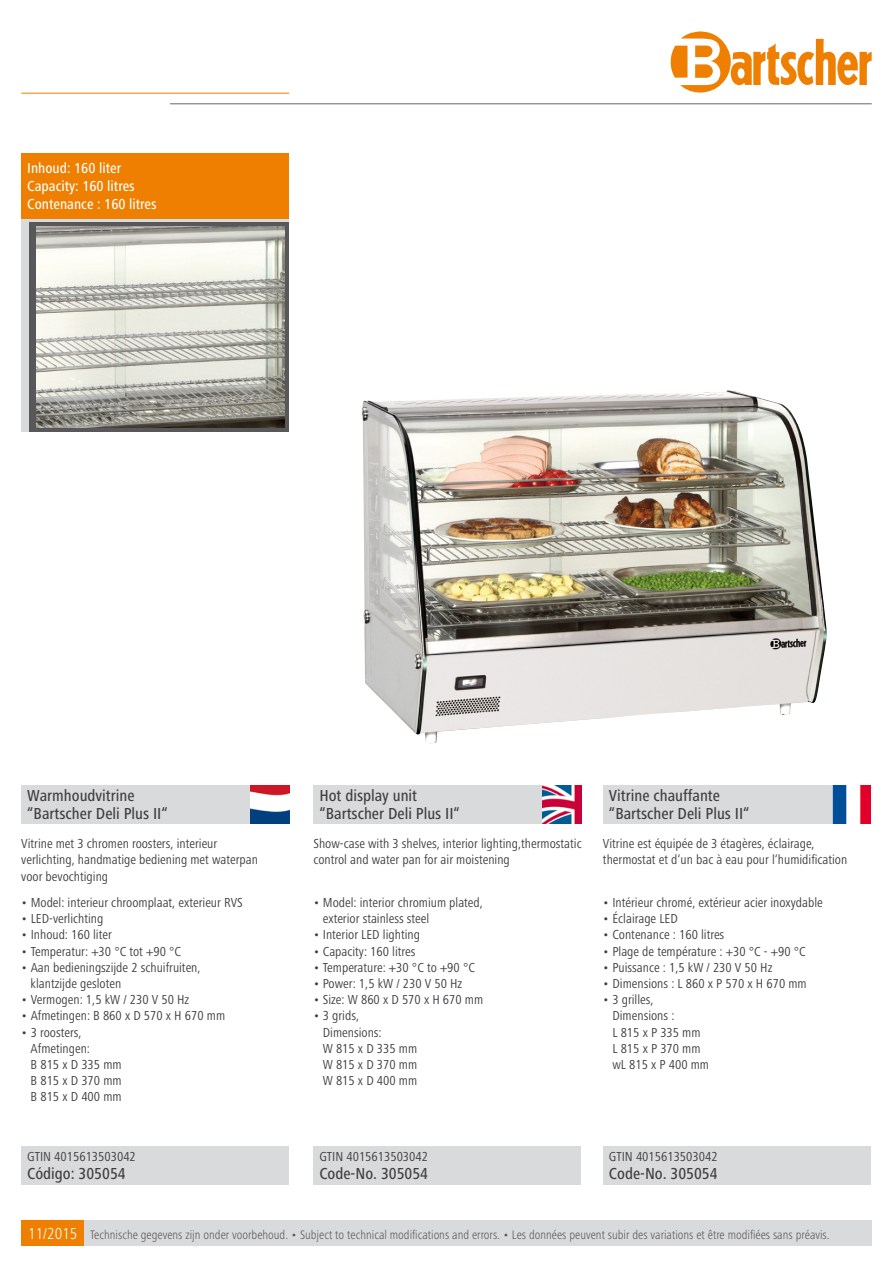
<style>
.page{position:relative;width:893px;height:1263px;background:#fff}
.page>*{position:absolute;margin:0;border:0;box-sizing:border-box;transform-origin:0 0}
.t1{font:500 condensed 16.5px/17.2px "Frutiger Next LTW1 G";color:#3e3d40}
.t2{font:500 condensed 15px/18px "Frutiger Next LTW1 G";color:#fff}
.t3{font:condensed 13.5px/16.2px "Frutiger Next LTW1 G";color:#3e3d40}
.t4{font:300 condensed 12.75px "Frutiger Next LTW1 G";color:#58585a}
.s1{font-size:16.5px;color:#fff}
</style>
<div class="page">
<div style="left:21px;top:153px;width:268px;height:278px;background:#d9dadb"></div>
<div style="left:30px;top:222px;width:259px;height:209px;background:#58585a"></div>
<img style="left:36px;top:226px;width:249px;height:201px">
<div style="left:50px;top:1220px;width:822px;height:26px;background:#d9dadb"></div>
<hr style="left:21px;top:93px;width:268px;height:1px;background:#ee7f00">
<hr style="left:170px;top:103px;width:702px;height:1px;background:#63656d">
<div style="left:21px;top:1220px;width:63px;height:26px;background:#ee7f00"></div>
<svg style="left:670px;top:31px;width:202px;height:62px"></svg>
<div style="left:21px;top:785px;width:268px;height:38px;background:#d9dadb"></div>
<div style="left:21px;top:1147px;width:268px;height:38px;background:#d9dadb"></div>
<div style="left:313px;top:785px;width:268px;height:38px;background:#d9dadb"></div>
<img style="left:543px;top:785px;width:38px;height:38px">
<div style="left:313px;top:1147px;width:268px;height:38px;background:#d9dadb"></div>
<div style="left:603px;top:785px;width:268px;height:38px;background:#d9dadb"></div>
<img style="left:833px;top:785px;width:38px;height:38px">
<div style="left:603px;top:1147px;width:268px;height:38px;background:#d9dadb"></div>
<img style="left:361px;top:390px;width:466px;height:353px">
<div style="left:21px;top:153px;width:268px;height:66px;background:#ee7f00"></div>
<img style="left:251px;top:785px;width:38px;height:38px">
<p class="t2" style="left:27px;top:159px;width:131px">Inhoud: 160 liter<br>Capacity: 160 litres<br>Contenance : 160 litres</p>
<p class="t1" style="left:27px;top:787px;width:142px">Warmhoudvitrine “Bartscher Deli Plus II“</p>
<p class="t1" style="left:319px;top:787px;width:142px">Hot display unit “Bartscher Deli Plus II“</p>
<p class="t1" style="left:609px;top:787px;width:142px">Vitrine chauffante “Bartscher Deli Plus II“</p>
<p class="t3" style="left:21px;top:835px;width:238px">Vitrine met 3 chromen roosters, interieur verlichting, handmatige bediening met waterpan voor bevochtiging</p>
<p class="t3" style="left:313px;top:835px;width:270px">Show-case with 3 shelves, interior lighting,thermostatic control and water pan for air moistening</p>
<p class="t3" style="left:603px;top:835px;width:246px">Vitrine est équipée de 3 étagères, éclairage, thermostat et d‘un bac à eau pour l‘humidification</p>
<p class="t3" style="left:21px;top:894px;width:223px">• Model: interieur chroomplaat, exterieur RVS</p>
<p class="t3" style="left:21px;top:911px;width:84px">• LED-verlichting</p>
<p class="t3" style="left:21px;top:927px;width:92px">• Inhoud: 160 liter</p>
<p class="t3" style="left:21px;top:943px;width:161px">• Temperatur: +30 °C tot +90 °C</p>
<p class="t3" style="left:31px;top:959px;width:172px;text-indent:-9px">• Aan bedieningszijde 2 schuifruiten, klantzijde gesloten</p>
<p class="t3" style="left:21px;top:992px;width:170px">• Vermogen: 1,5 kW / 230 V 50 Hz</p>
<p class="t3" style="left:21px;top:1008px;width:205px">• Afmetingen: B 860 x D 570 x H 670 mm</p>
<p class="t3" style="left:31px;top:1024px;width:92px;text-indent:-9px">• 3 roosters,<br>Afmetingen:<br>B 815 x D 335 mm<br>B 815 x D 370 mm<br>B 815 x D 400 mm</p>
<p class="t3" style="left:27px;top:1149px;width:110px">GTIN 4015613503042</p>
<p class="t1" style="left:27px;top:1164px;width:100px">Código: 305054</p>
<p class="t3" style="left:323px;top:894px;width:162px;text-indent:-9px">• Model: interior chromium plated, exterior stainless steel</p>
<p class="t3" style="left:313px;top:927px;width:108px">• Interior LED lighting</p>
<p class="t3" style="left:313px;top:943px;width:104px">• Capacity: 160 litres</p>
<p class="t3" style="left:313px;top:959px;width:163px">• Temperature: +30 °C to +90 °C</p>
<p class="t3" style="left:313px;top:975px;width:150px">• Power: 1,5 kW / 230 V 50 Hz</p>
<p class="t3" style="left:313px;top:992px;width:171px">• Size: W 860 x D 570 x H 670 mm</p>
<p class="t3" style="left:323px;top:1008px;width:96px;text-indent:-9px">• 3 grids,<br>Dimensions:<br>W 815 x D 335 mm<br>W 815 x D 370 mm<br>W 815 x D 400 mm</p>
<p class="t3" style="left:319px;top:1149px;width:110px">GTIN 4015613503042</p>
<p class="t1" style="left:319px;top:1164px;width:110px">Code-No. 305054</p>
<p class="t3" style="left:603px;top:894px;width:221px">• Intérieur chromé, extérieur acier inoxydable</p>
<p class="t3" style="left:603px;top:911px;width:76px">• Éclairage LED</p>
<p class="t3" style="left:603px;top:927px;width:123px">• Contenance : 160 litres</p>
<p class="t3" style="left:603px;top:943px;width:204px">• Plage de température : +30 °C - +90 °C</p>
<p class="t3" style="left:603px;top:959px;width:171px">• Puissance : 1,5 kW / 230 V 50 Hz</p>
<p class="t3" style="left:603px;top:975px;width:205px">• Dimensions : L 860 x P 570 x H 670 mm</p>
<p class="t3" style="left:612px;top:992px;width:98px;text-indent:-9px">• 3 grilles,<br>Dimensions :<br>L 815 x P 335 mm<br>L 815 x P 370 mm wL 815 x P 400 mm</p>
<p class="t3" style="left:609px;top:1149px;width:110px">GTIN 4015613503042</p>
<p class="t1" style="left:609px;top:1164px;width:110px">Code-No. 305054</p>
<p class="t4" style="left:28px;top:1227px;width:803px"><span class="s1">11/2015</span> Technische gegevens zijn onder voorbehoud. • Subject to technical modifications and errors. • Les données peuvent subir des variations et être modifiées sans préavis.</p>
</div>
